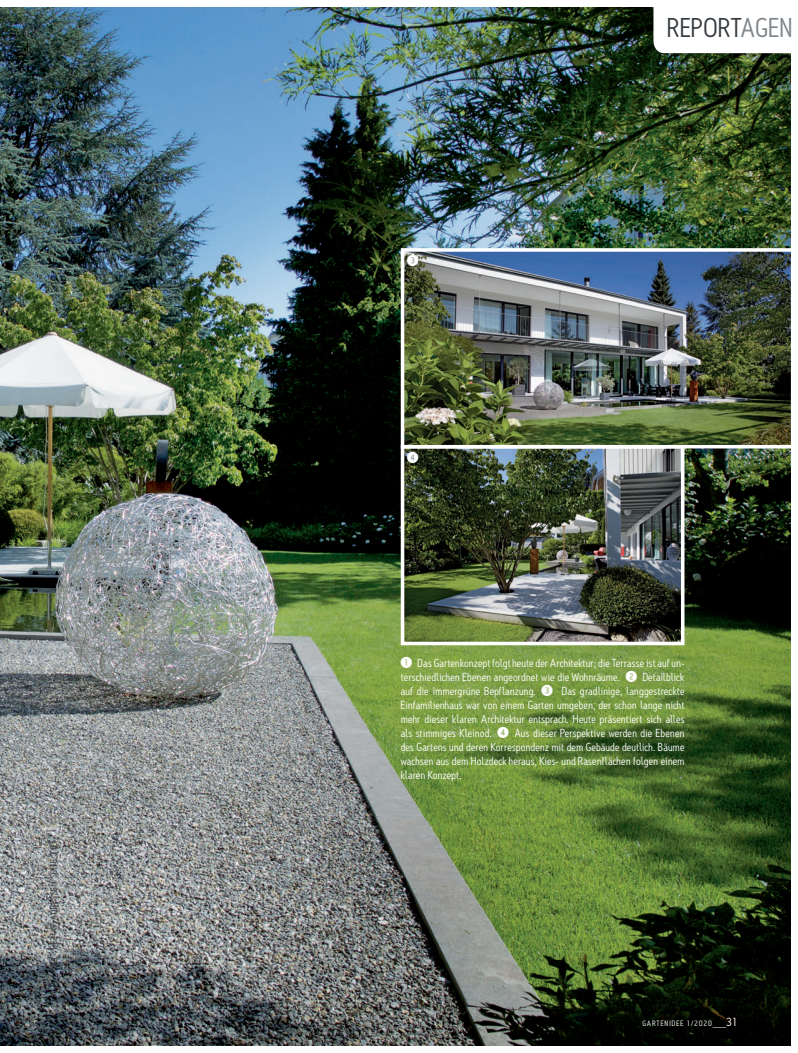
<style>
.page{position:relative;width:798px;height:1053px;background:#fff}
.page>*{position:absolute;margin:0;border:0;box-sizing:border-box;transform-origin:0 0}
.Rubriktitel_Links{font:26.25px "Antitled";letter-spacing:.035em;color:#353b40}
.Legende_Light{font:11.25px/14px "Antitled";letter-spacing:.01em;color:#fff}
.TS_Bezugsquellen{font:8.75px "Antitled Book Caps";letter-spacing:.1em;color:#353b40}
.t1{font:7.5px "Antitled";letter-spacing:.135em;color:#fff}
.s1{font-family:"Antitled";font-weight:600}
.s2{color:#7e868b}
.s3{font-size:11.25px}
</style>
<div class="page">
<img style="left:0;top:7px;width:790px;height:1038px">
<svg style="left:653px;top:7px;width:137px;height:46px"></svg>
<img style="left:399px;top:450px;width:287px;height:197px">
<img style="left:399px;top:246px;width:392px;height:204px">
<svg style="left:47px;top:954px;width:12px;height:11px"></svg>
<svg style="left:400px;top:656px;width:12px;height:11px"></svg>
<svg style="left:625px;top:670px;width:11px;height:12px"></svg>
<svg style="left:407px;top:452px;width:11px;height:11px"></svg>
<svg style="left:407px;top:255px;width:11px;height:11px"></svg>
<p class="TS_Bezugsquellen" style="left:48px;top:949px;width:111px;rotate:-90deg">BEZUGSADRESSEN SEITE <span class="s1">161</span></p>
<p class="Rubriktitel_Links" style="left:667px;top:12px;width:126px">REPORT<span class="s2">AGEN</span></p>
<p class="Legende_Light" style="left:400px;top:655px;width:285px;text-indent:17px">Das Gartenkonzept folgt heute der Architektur; die Terrasse ist auf un&shy;terschiedlichen Ebenen angeordnet wie die Wohnräume.</p>
<p class="Legende_Light" style="left:400px;top:669px;width:285px;text-align:justify;text-indent:242px">Detailblick auf die immergrüne Bepflanzung. ✓ Das gradlinige, langgestreckte Einfamilienhaus war von einem Garten umgeben, der schon lange nicht mehr dieser klaren Architektur entsprach. Heute präsentiert sich alles als stimmiges Kleinod. ✔ Aus dieser Perspektive werden die Ebenen des Gartens und deren Korrespondenz mit dem Gebäude deutlich. Bäume wachsen aus dem Holzdeck heraus, Kies- und Rasenflächen folgen einem klaren Konzept.</p>
<p class="t1" style="left:642px;top:1018px;width:97px">GARTENIDEE 1/2020____<span class="s3">31</span></p>
</div>
